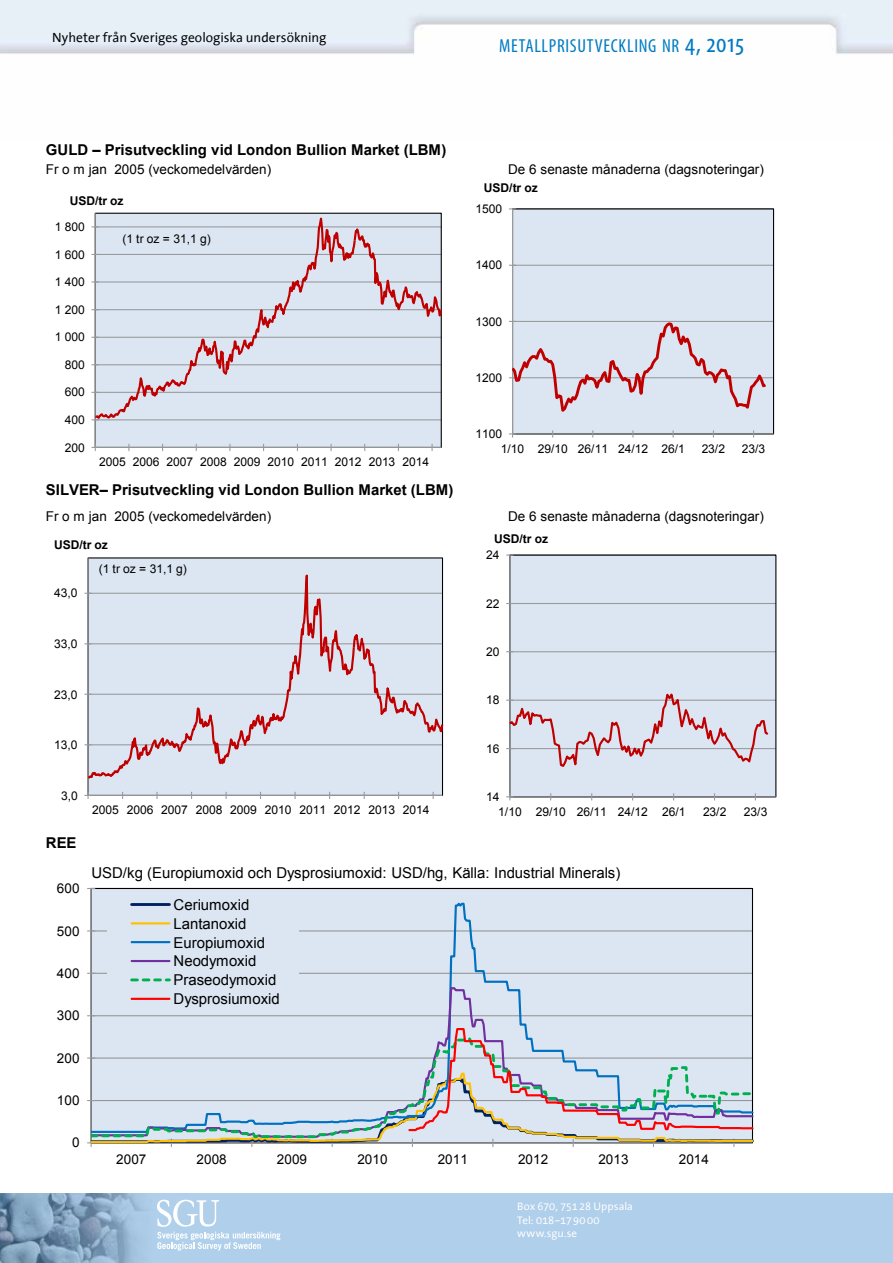
<style>
.page{position:relative;width:893px;height:1263px;background:#fff}
.page>*{position:absolute;margin:0;border:0;box-sizing:border-box;transform-origin:0 0}
.t1{font:condensed 18.9px "Myriad Pro";letter-spacing:.04em;color:#007ac2}
.t2{font:15px/18.9px "Arial";color:#000}
.t3{font:700 15px "Arial";color:#000}
.t4{font:13.5px "Arial";letter-spacing:.005em;color:#000}
.t5{font:13.5px "The Sans Office";color:#000}
.t6{font:12px "Arial";letter-spacing:-.005em;color:#000}
.t7{font:700 12px "Arial";letter-spacing:-.005em;color:#000}
.t8{font:11.1px/13.2px "The Sans Office";letter-spacing:.005em;color:#fff}
.s1{font-size:27px}
</style>
<div class="page">
<svg style="left:0;top:1193px;width:893px;height:70px;background:#a8c7e3"></svg>
<svg style="left:157px;top:1199px;width:124px;height:52px;background:#bed7ee"></svg>
<div style="left:88px;top:558px;width:355px;height:237px;background:#dce6f2"></div>
<hr style="left:88px;top:558px;width:1px;height:237px;background:#989a9d">
<hr style="left:88px;top:795px;width:354px;height:1px;background:#989a9d">
<svg style="left:84px;top:792px;width:8px;height:7px"></svg>
<svg style="left:156px;top:792px;width:2px;height:7px"></svg>
<svg style="left:84px;top:557px;width:360px;height:224px"></svg>
<div style="left:510px;top:555px;width:266px;height:242px;background:#dce6f2"></div>
<hr style="left:510px;top:748px;width:266px;height:1px;background:#989a9d">
<hr style="left:510px;top:700px;width:266px;height:1px;background:#989a9d">
<hr style="left:510px;top:651px;width:266px;height:1px;background:#989a9d">
<hr style="left:510px;top:603px;width:266px;height:1px;background:#989a9d">
<hr style="left:509px;top:555px;width:1px;height:242px;background:#989a9d">
<svg style="left:506px;top:554px;width:7px;height:2px"></svg>
<hr style="left:510px;top:796px;width:266px;height:1px;background:#989a9d">
<svg style="left:506px;top:793px;width:7px;height:7px"></svg>
<svg style="left:506px;top:688px;width:265px;height:90px"></svg>
<div style="left:512px;top:209px;width:262px;height:225px;background:#dce6f2"></div>
<hr style="left:512px;top:377px;width:261px;height:1px;background:#989a9d">
<hr style="left:512px;top:321px;width:261px;height:1px;background:#989a9d">
<hr style="left:512px;top:265px;width:261px;height:1px;background:#989a9d">
<div style="left:512px;top:208px;width:262px;height:226px;border:1px solid #000"></div>
<hr style="left:512px;top:209px;width:1px;height:225px;background:#989a9d">
<hr style="left:512px;top:433px;width:261px;height:1px;background:#989a9d">
<svg style="left:509px;top:430px;width:7px;height:7px"></svg>
<svg style="left:509px;top:321px;width:260px;height:95px"></svg>
<div style="left:95px;top:213px;width:346px;height:235px;background:#dce6f2"></div>
<hr style="left:95px;top:213px;width:1px;height:234px;background:#989a9d">
<hr style="left:95px;top:447px;width:346px;height:1px;background:#989a9d">
<svg style="left:91px;top:444px;width:8px;height:7px"></svg>
<svg style="left:431px;top:444px;width:2px;height:7px"></svg>
<svg style="left:91px;top:212px;width:351px;height:210px"></svg>
<div style="left:91px;top:888px;width:662px;height:255px;background:#dce6f2"></div>
<hr style="left:91px;top:930px;width:661px;height:1px;background:#939597">
<hr style="left:91px;top:888px;width:1px;height:255px;background:#989a9d">
<svg style="left:398px;top:902px;width:313px;height:71px"></svg>
<div style="left:107px;top:895px;width:191px;height:113px;background:#dce6f2"></div>
<hr style="left:132px;top:903px;width:37px;height:3px;background:#002060">
<hr style="left:132px;top:922px;width:37px;height:2px;background:#ffc000">
<hr style="left:132px;top:941px;width:37px;height:2px;background:#0070c0">
<hr style="left:132px;top:960px;width:37px;height:2px;background:#7030a0">
<svg style="left:87px;top:973px;width:667px;height:174px"></svg>
<hr style="left:132px;top:998px;width:37px;height:2px;background:#f00">
<p class="t5" style="left:52px;top:31px;width:276px">Nyheter från Sveriges geologiska undersökning</p>
<h1 class="t1" style="left:499px;top:34px;width:246px">METALLPRISUTVECKLING NR <span class="s1">4, 2015</span></h1>
<p class="t3" style="left:46px;top:140px;width:402px">GULD ‒ Prisutveckling vid London Bullion Market (LBM)</p>
<p class="t4" style="left:46px;top:160px;width:227px">Fr o m jan 2005 (veckomedelvärden)</p>
<p class="t4" style="left:508px;top:160px;width:257px">De 6 senaste månaderna (dagsnoteringar)</p>
<p class="t7" style="left:70px;top:193px;width:55px">USD/tr oz</p>
<p class="t6" style="left:122px;top:231px;width:90px">(1 tr oz = 31,1 g)</p>
<p class="t6" style="left:55px;top:219px;width:31px">1 800</p>
<p class="t6" style="left:55px;top:246px;width:31px">1 600</p>
<p class="t6" style="left:55px;top:274px;width:31px">1 400</p>
<p class="t6" style="left:55px;top:302px;width:31px">1 200</p>
<p class="t6" style="left:55px;top:329px;width:31px">1 000</p>
<p class="t6" style="left:65px;top:357px;width:22px">800</p>
<p class="t6" style="left:65px;top:384px;width:22px">600</p>
<p class="t6" style="left:65px;top:412px;width:22px">400</p>
<p class="t6" style="left:65px;top:439px;width:22px">200</p>
<p class="t6" style="left:99px;top:454px;width:331px">2005 2006 2007 2008 2009 2010 2011 2012 2013 2014</p>
<p class="t7" style="left:484px;top:180px;width:55px">USD/tr oz</p>
<p class="t6" style="left:476px;top:201px;width:28px">1500</p>
<p class="t6" style="left:476px;top:257px;width:28px">1400</p>
<p class="t6" style="left:476px;top:313px;width:28px">1300</p>
<p class="t6" style="left:476px;top:370px;width:28px">1200</p>
<p class="t6" style="left:476px;top:426px;width:28px">1100</p>
<p class="t6" style="left:501px;top:440px;width:186px">1/10 29/10 26/11 24/12 26/1</p>
<p class="t6" style="left:702px;top:440px;width:25px">23/2</p>
<p class="t6" style="left:742px;top:440px;width:25px">23/3</p>
<p class="t3" style="left:46px;top:479px;width:409px">SILVER‒ Prisutveckling vid London Bullion Market (LBM)</p>
<p class="t4" style="left:46px;top:507px;width:227px">Fr o m jan 2005 (veckomedelvärden)</p>
<p class="t4" style="left:508px;top:507px;width:257px">De 6 senaste månaderna (dagsnoteringar)</p>
<p class="t7" style="left:54px;top:537px;width:55px">USD/tr oz</p>
<p class="t6" style="left:99px;top:561px;width:90px">(1 tr oz = 31,1 g)</p>
<p class="t6" style="left:54px;top:585px;width:25px">43,0</p>
<p class="t6" style="left:54px;top:636px;width:25px">33,0</p>
<p class="t6" style="left:54px;top:686px;width:25px">23,0</p>
<p class="t6" style="left:54px;top:737px;width:25px">13,0</p>
<p class="t6" style="left:61px;top:787px;width:18px">3,0</p>
<p class="t3" style="left:46px;top:833px;width:32px">REE</p>
<p class="t6" style="left:92px;top:802px;width:339px">2005 2006 2007 2008 2009 2010 2011 2012 2013 2014</p>
<p class="t7" style="left:494px;top:531px;width:55px">USD/tr oz</p>
<p class="t6" style="left:486px;top:547px;width:15px">24</p>
<p class="t6" style="left:486px;top:595px;width:15px">22</p>
<p class="t6" style="left:486px;top:644px;width:15px">20</p>
<p class="t6" style="left:486px;top:692px;width:15px">18</p>
<p class="t6" style="left:486px;top:741px;width:15px">16</p>
<p class="t6" style="left:486px;top:789px;width:15px">14</p>
<p class="t6" style="left:498px;top:803px;width:189px">1/10 29/10 26/11 24/12 26/1</p>
<p class="t6" style="left:703px;top:803px;width:25px">23/2</p>
<p class="t6" style="left:744px;top:803px;width:25px">23/3</p>
<p class="t4" style="left:57px;top:879px;width:24px">600</p>
<p class="t4" style="left:57px;top:922px;width:24px">500</p>
<p class="t4" style="left:57px;top:964px;width:24px">400</p>
<p class="t4" style="left:57px;top:1007px;width:24px">300</p>
<p class="t4" style="left:57px;top:1049px;width:24px">200</p>
<p class="t4" style="left:57px;top:1091px;width:24px">100</p>
<p class="t4" style="left:72px;top:1134px;width:9px">0</p>
<p class="t2" style="left:91px;top:863px;width:530px">USD/kg (Europiumoxid och Dysprosiumoxid: USD/hg, Källa: Industrial Minerals)</p>
<p class="t2" style="left:174px;top:895px;width:108px">Ceriumoxid<br>Lantanoxid<br>Europiumoxid<br>Neodymoxid<br>Praseodymoxid<br>Dysprosiumoxid</p>
<p class="t4" style="left:116px;top:1150px;width:32px">2007</p>
<p class="t4" style="left:197px;top:1150px;width:32px">2008</p>
<p class="t4" style="left:277px;top:1150px;width:32px">2009</p>
<p class="t4" style="left:357px;top:1150px;width:32px">2010</p>
<p class="t4" style="left:438px;top:1150px;width:32px">2011</p>
<p class="t4" style="left:518px;top:1150px;width:32px">2012</p>
<p class="t4" style="left:598px;top:1150px;width:32px">2013</p>
<p class="t4" style="left:679px;top:1150px;width:32px">2014</p>
<p class="t8" style="left:517px;top:1200px;width:117px">Box 670, 75128 Uppsala<br>Tel: 018–179000 www.sgu.se</p>
</div>
